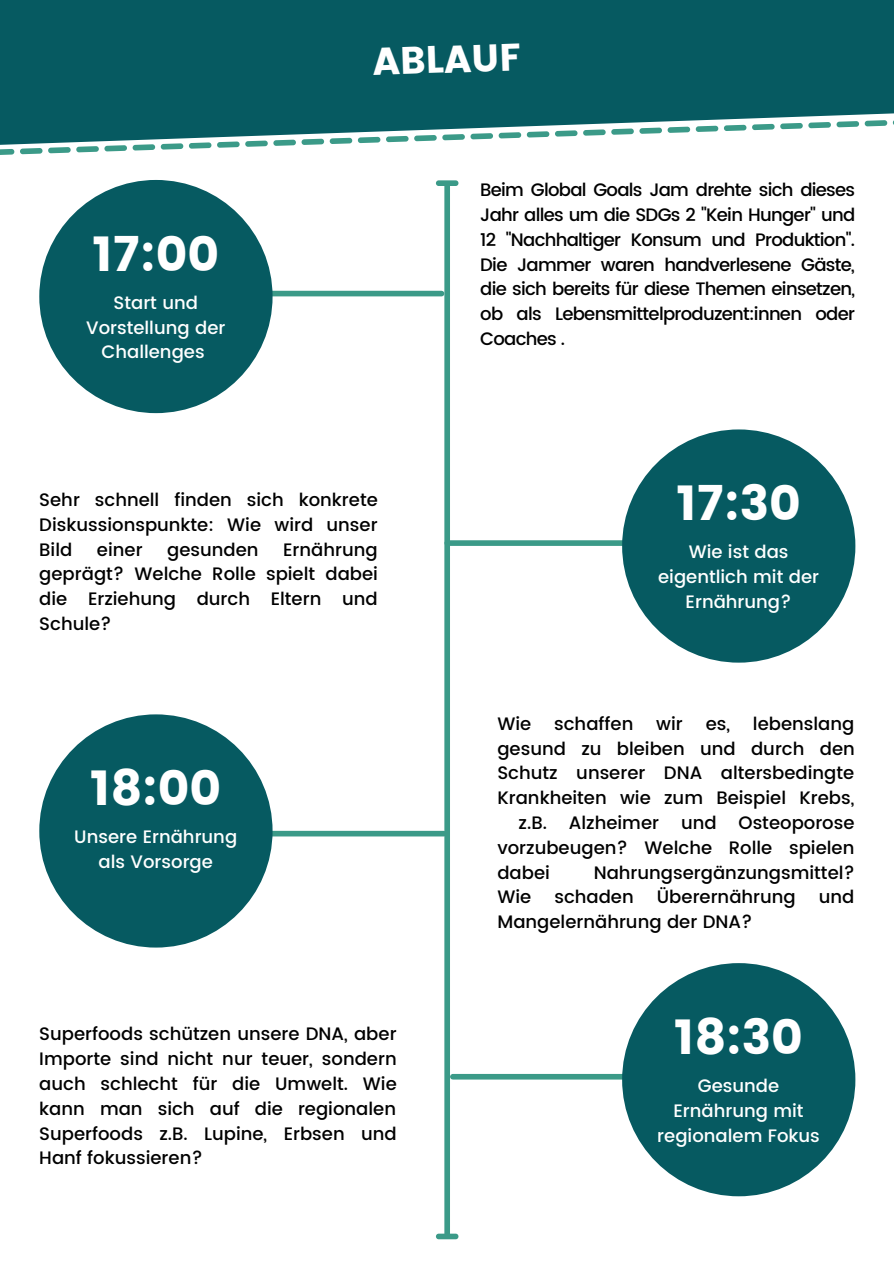
<style>
.page{position:relative;width:894px;height:1264px;background:#fff}
.page>*{position:absolute;margin:0;border:0;box-sizing:border-box;transform-origin:0 0}
.t1{font:48.6px "Poppins";color:#fff}
.t2{font:38.25px "Poppins";color:#fff}
.t3{font:500 18px/24.8px "Poppins";color:#000;text-align:justify}
.t4{font:500 18px/24.8px "Poppins";color:#fff;text-align:center}
</style>
<div class="page">
<div style="left:444px;top:186px;width:6px;height:1047px;background:#3b9a88"></div>
<svg style="left:436px;top:1233px;width:22px;height:6px"></svg>
<svg style="left:436px;top:180px;width:22px;height:6px"></svg>
<div style="left:447px;top:540px;width:183px;height:6px;background:#3b9a88"></div>
<div style="left:250px;top:291px;width:191px;height:5px;background:#3b9a88"></div>
<div style="left:250px;top:830px;width:193px;height:6px;background:#3b9a88"></div>
<div style="left:452px;top:1073px;width:178px;height:6px;background:#3b9a88"></div>
<div style="left:0;top:0;width:893px;height:119px;background:#065a61"></div>
<div style="left:39px;top:180px;width:233px;height:233px;background:#065a61;border-radius:50%"></div>
<div style="left:622px;top:429px;width:233px;height:233px;background:#065a61;border-radius:50%"></div>
<div style="left:39px;top:714px;width:233px;height:233px;background:#065a61;border-radius:50%"></div>
<div style="left:622px;top:963px;width:233px;height:233px;background:#065a61;border-radius:50%"></div>
<svg style="left:0;top:119px;width:893px;height:36px"></svg>
<p class="t1" style="left:92px;top:225px;width:128px">17:00</p>
<p class="t4" style="left:86px;top:290px;width:141px">Start und<br>Vorstellung der<br>Challenges</p>
<p class="t2" style="left:372px;top:40px;width:150px;rotate:-2deg">ABLAUF</p>
<p class="t3" style="left:480px;top:177px;width:376px">Beim Global Goals Jam drehte sich dieses Jahr alles um die SDGs 2 "Kein Hunger" und 12 "Nachhaltiger Konsum und Produktion".<br>Die Jammer waren handverlesene Gäste, die sich bereits für diese Themen einsetzen, ob als Lebensmittelproduzent:innen oder Coaches .</p>
<p class="t3" style="left:39px;top:487px;width:340px">Sehr schnell finden sich konkrete Diskussionspunkte: Wie wird unser Bild</p>
<p class="t3" style="left:97px;top:537px;width:47px">einer</p>
<p class="t3" style="left:167px;top:537px;width:93px">gesunden</p>
<p class="t3" style="left:39px;top:537px;width:340px;text-indent:244px">Ernährung geprägt? Welche Rolle spielt dabei die Erziehung durch Eltern und Schule?</p>
<p class="t1" style="left:90px;top:759px;width:132px">18:00</p>
<p class="t4" style="left:74px;top:824px;width:164px">Unsere Ernährung als Vorsorge</p>
<p class="t1" style="left:676px;top:475px;width:126px">17:30</p>
<p class="t4" style="left:658px;top:539px;width:162px">Wie ist das eigentlich mit der<br>Ernährung?</p>
<p class="t3" style="left:497px;top:711px;width:35px">Wie</p>
<p class="t3" style="left:554px;top:711px;width:81px">schaffen</p>
<p class="t3" style="left:656px;top:711px;width:28px">wir</p>
<p class="t3" style="left:705px;top:711px;width:26px">es,</p>
<p class="t3" style="left:752px;top:711px;width:103px">lebenslang</p>
<p class="t3" style="left:497px;top:736px;width:359px">gesund zu bleiben und durch den</p>
<p class="t3" style="left:497px;top:760px;width:358px">Schutz unserer DNA altersbedingte</p>
<p class="t3" style="left:497px;top:785px;width:358px">Krankheiten wie zum Beispiel Krebs,</p>
<p class="t3" style="left:518px;top:810px;width:337px">z.B. Alzheimer und Osteoporose</p>
<p class="t3" style="left:497px;top:835px;width:358px">vorzubeugen? Welche Rolle spielen</p>
<p class="t3" style="left:497px;top:860px;width:54px">dabei</p>
<p class="t3" style="left:593px;top:860px;width:263px">Nahrungsergänzungsmittel?</p>
<p class="t3" style="left:497px;top:884px;width:35px">Wie</p>
<p class="t3" style="left:554px;top:884px;width:81px">schaden</p>
<p class="t3" style="left:656px;top:884px;width:140px">Überernährung</p>
<p class="t3" style="left:818px;top:884px;width:37px">und</p>
<p class="t3" style="left:497px;top:909px;width:256px">Mangelernährung der DNA?</p>
<p class="t3" style="left:39px;top:1021px;width:359px">Superfoods schützen unsere DNA, aber Importe sind nicht nur teuer, sondern auch schlecht für die Umwelt. Wie kann man sich auf die regionalen Superfoods z.B. Lupine, Erbsen und Hanf fokussieren?</p>
<p class="t1" style="left:674px;top:1008px;width:130px">18:30</p>
<p class="t4" style="left:657px;top:1073px;width:164px">Gesunde<br>Ernährung mit regionalem Fokus</p>
</div>
